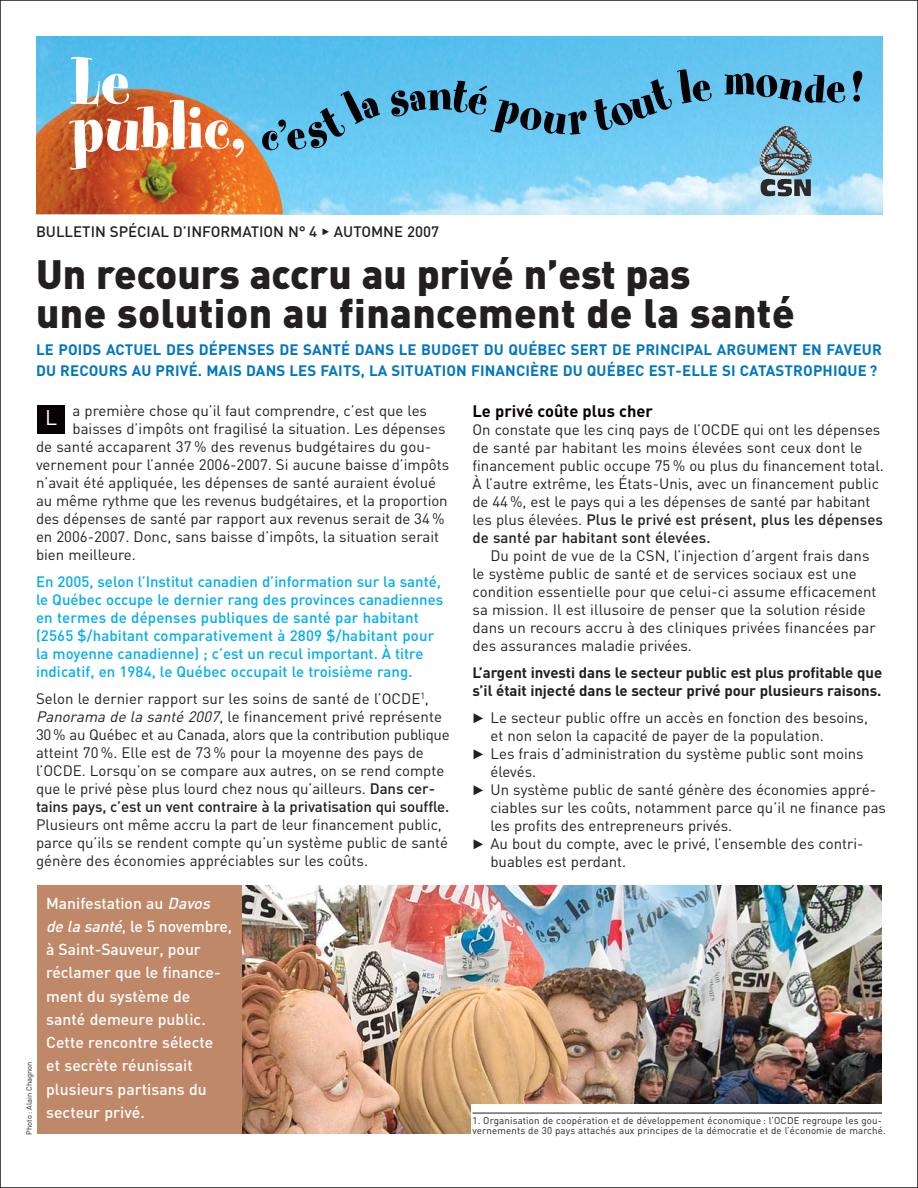
<style>
.page{position:relative;width:918px;height:1188px;background:#fff}
.page>*{position:absolute;margin:0;border:0;box-sizing:border-box;transform-origin:0 0}
.t1{font:74.25px "Spumoni LP";color:#fff}
.t2{font:900 40.5px/39px "DIN";letter-spacing:.01em;color:#231f20}
.t3{font:21px "DIN";color:#fff}
.t4{font:700 16.5px "DIN";color:#090204}
.t5{font:500 15.75px/23.2px "DIN";letter-spacing:.005em;color:#fff}
.t6{font:15px/18px "DIN";color:#231f20}
.t7{font:500 15px/18px "DIN";color:#00aeef}
.t8{font:700 15px/20.2px "DIN";letter-spacing:.01em;color:#0077c0}
.t9{font:700 15px/18px "DIN";letter-spacing:-.005em;color:#231f20}
.t10{font:500 15px "DIN";color:#231f20}
.t11{font:9.75px/10.5px "DIN";letter-spacing:.015em;color:#231f20}
.t12{font:7.5px "DIN";color:#231f20}
.s1{font-family:"Fago Co Bold Exp";font-weight:400;font-size:14.25px}
.s2{font-style:italic}
.s3{font-weight:500}
.s4{font-family:"Fago Co Bold Exp";font-size:21px}
</style>
<div class="page">
<img style="left:36px;top:36px;width:846px;height:178px">
<img style="left:36px;top:88px;width:247px;height:126px">
<img style="left:759px;top:126px;width:53px;height:71px">
<svg style="left:262px;top:91px;width:118px;height:59px;background:#509fc2"></svg>
<svg style="left:391px;top:81px;width:196px;height:54px;background:#4f9abb"></svg>
<svg style="left:594px;top:69px;width:118px;height:61px;background:#549ec0"></svg>
<svg style="left:724px;top:73px;width:121px;height:30px;background:#427791"></svg>
<svg style="left:853px;top:71px;width:9px;height:31px"></svg>
<div style="left:38px;top:405px;width:27px;height:29px;background:#090204"></div>
<img style="left:242px;top:886px;width:640px;height:248px">
<div style="left:37px;top:886px;width:205px;height:248px;background:#bf8868"></div>
<div style="left:471px;top:1104px;width:415px;height:46px;background:#fff"></div>
<hr style="left:472px;top:1113px;width:410px;height:1px;background:#231f20">
<h1 class="t1" style="left:72px;top:33px;width:60px">Le</h1>
<h1 class="t1" style="left:72px;top:79px;width:177px">public,</h1>
<p class="t10" style="left:36px;top:226px;width:405px">BULLETIN SPÉCIAL D’INFORMATION N° 4 <span class="s1">%</span> AUTOMNE 2007</p>
<h2 class="t2" style="left:36px;top:259px;width:760px">Un recours accru au privé n’est pas<br>une solution au financement de la santé</h2>
<p class="t8" style="left:36px;top:341px;width:847px">LE POIDS ACTUEL DES DÉPENSES DE SANTÉ DANS LE BUDGET DU QUÉBEC SERT DE PRINCIPAL ARGUMENT EN FAVEUR<br>DU RECOURS AU PRIVÉ. MAIS DANS LES FAITS, LA SITUATION FINANCIÈRE DU QUÉBEC EST-ELLE SI CATASTROPHIQUE ?</p>
<p class="t6" style="left:73px;top:403px;width:356px">a première chose qu’il faut comprendre, c’est que les</p>
<p class="t6" style="left:73px;top:421px;width:375px">baisses d’impôts ont fragilisé la situation. Les dépenses</p>
<p class="t6" style="left:36px;top:439px;width:397px">de santé accaparent 37 % des revenus budgétaires du gou-</p>
<p class="t6" style="left:36px;top:457px;width:415px">ver nement pour l’année 2006-2007. Si aucune baisse d’impôts</p>
<p class="t6" style="left:36px;top:475px;width:402px">n’avait été appliquée, les dépenses de santé auraient évolué</p>
<p class="t6" style="left:36px;top:493px;width:413px">au même rythme que les revenus budgétaires, et la proportion</p>
<p class="t6" style="left:36px;top:511px;width:410px">des dépenses de santé par rapport aux revenus serait de 34 %</p>
<p class="t6" style="left:36px;top:529px;width:405px">en 2006-2007. Donc, sans baisse d’impôts, la situation serait</p>
<p class="t6" style="left:36px;top:547px;width:101px">bien meilleure.</p>
<p class="t7" style="left:36px;top:574px;width:409px">En 2005, selon l’Institut canadien d’information sur la santé, le Québec occupe le dernier rang des provinces canadiennes en termes de dépenses publiques de santé par habitant (2565 $/habitant comparativement à 2809 $/habitant pour la moyenne canadienne) ; c’est un recul important. À titre indicatif, en 1984, le Québec occupait le troisième rang.</p>
<p class="t6" style="left:36px;top:691px;width:415px">Selon le dernier rapport sur les soins de santé de l’OCDE<sup>1</sup>, <span class="s2">Panorama de la santé 2007</span>, le financement privé représente 30 % au Québec et au Canada, alors que la contribution pu blique atteint 70 %. Elle est de 73 % pour la moyenne des pays de l’OCDE. Lorsqu’on se compare aux autres, on se rend compte que le privé pèse plus lourd chez nous qu’ailleurs. <span class="s3">Dans cer&shy;tains pays, c’est un vent contraire à la privatisation qui souffle.</span></p>
<p class="t6" style="left:36px;top:817px;width:414px">Plusieurs ont même accru la part de leur financement public, parce qu’ils se rendent compte qu’un système public de santé génère des économies appréciables sur les coûts.</p>
<h3 class="t3" style="left:45px;top:410px;width:14px">L</h3>
<p class="t12" style="left:26px;top:1135px;width:74px;rotate:-90deg">Photo : Alain Chagnon</p>
<p class="t5" style="left:46px;top:893px;width:188px">Manifestation au <span class="s2">Davos de la santé</span>, le 5 novembre, à Saint-Sauveur, pour réclamer que le finance&shy;ment du système de santé demeure public.<br>Cette rencontre sélecte<br>et secrète réunissait plusieurs partisans du secteur privé.</p>
<p class="t4" style="left:472px;top:406px;width:182px">Le privé coûte plus cher</p>
<p class="t6" style="left:472px;top:423px;width:413px">On constate que les cinq pays de l’OCDE qui ont les dépenses de santé par habitant les moins élevées sont ceux dont le financement public occupe 75 % ou plus du financement total.<br>À l’autre extrême, les États-Unis, avec un financement public de 44 %, est le pays qui a les dépenses de santé par habitant les plus élevées. <span class="s3">Plus le privé est présent, plus les dépenses de santé par habitant sont élevées.</span></p>
<p class="t6" style="left:472px;top:549px;width:406px;text-indent:18px">Du point de vue de la CSN, l’injection d’argent frais dans le système public de santé et de services sociaux est une condition essentielle pour que celui-ci assume efficacement sa mission. Il est illusoire de penser que la solution réside dans un recours accru à des cliniques privées financées par des assurances maladie privées.</p>
<p class="t9" style="left:472px;top:666px;width:411px">L’argent investi dans le secteur public est plus profitable que s’il était injecté dans le secteur privé pour plusieurs raisons.</p>
<p class="t6" style="left:472px;top:711px;width:397px"><span class="s4">%</span> Le secteur public offre un accès en fonction des besoins,</p>
<p class="t6" style="left:490px;top:729px;width:335px">et non selon la capacité de payer de la population.</p>
<p class="t6" style="left:472px;top:747px;width:393px"><span class="s4">%</span> Les frais d’administration du système public sont moins</p>
<p class="t6" style="left:490px;top:765px;width:47px">élevés.</p>
<p class="t6" style="left:472px;top:783px;width:405px"><span class="s4">%</span> Un système public de santé génère des économies ap pré-</p>
<p class="t6" style="left:490px;top:801px;width:397px">ciables sur les coûts, notamment parce qu’il ne finance pas</p>
<p class="t6" style="left:490px;top:819px;width:243px">les profits des entrepreneurs privés.</p>
<p class="t6" style="left:472px;top:837px;width:393px"><span class="s4">%</span> Au bout du compte, avec le privé, l’ensemble des contri -</p>
<p class="t6" style="left:490px;top:855px;width:137px">buables est perdant.</p>
<p class="t11" style="left:472px;top:1116px;width:415px">1. Organisation de coopération et de développement économique : l’OCDE regroupe les gou&shy;vernements de 30 pays attachés aux principes de la démocratie et de l’économie de marché.</p>
</div>
